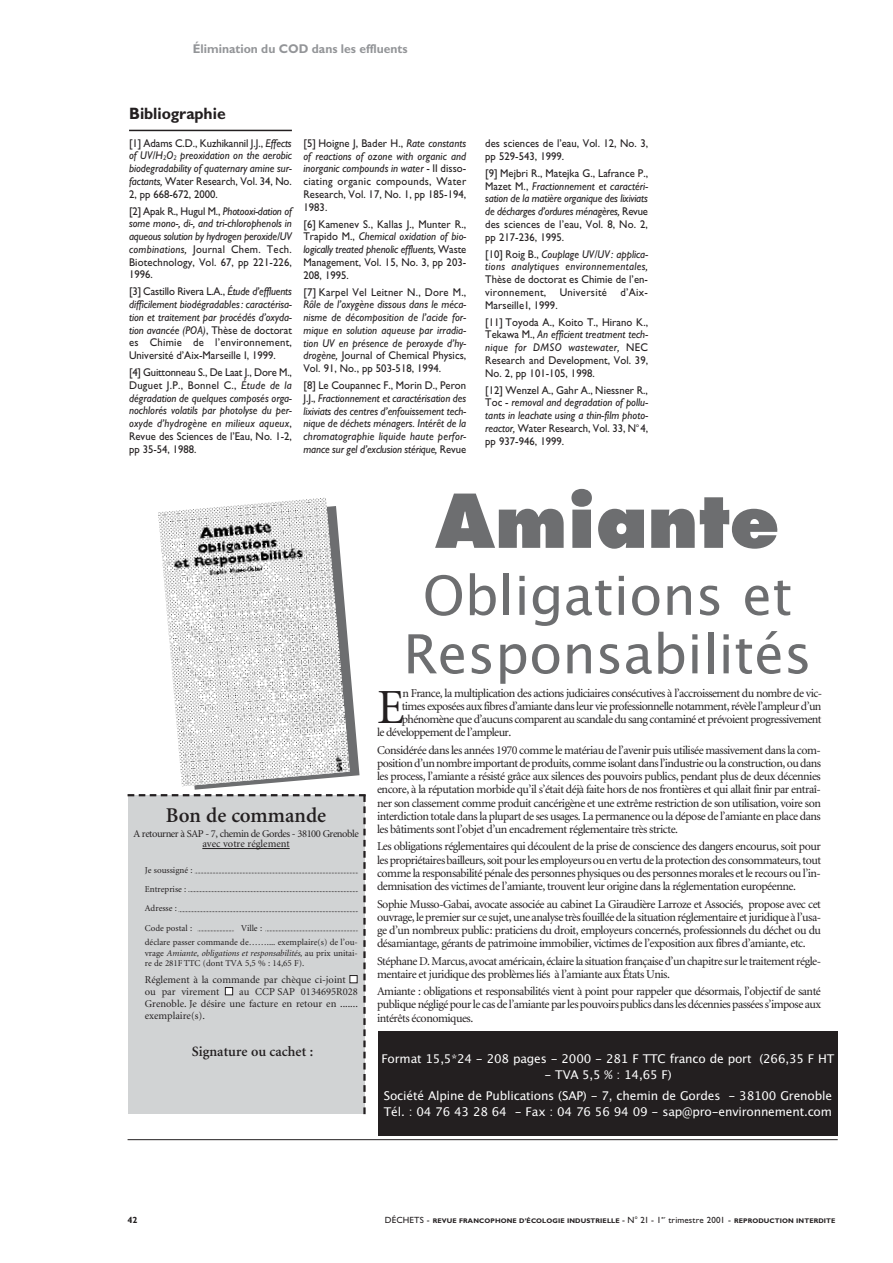
<style>
.page{position:relative;width:893px;height:1263px;background:#fff}
.page>*{position:absolute;margin:0;border:0;box-sizing:border-box;transform-origin:0 0}
.t1{font:800 72px "Futura";color:#6d6e70}
.t2{font:54px/58.5px "Lucida Grande";color:#6d6e70;text-align:center}
.t3{font:49.2px "Minion";color:#231f20}
.t4{font:600 21px "Minion";color:#231f20}
.t5{font:700 16.5px "Gill Sans";color:#231f20;scale:.95 1}
.t6{font:600 14.25px "Minion";color:#231f20}
.t7{font:700 12.75px "Gill Sans";color:#939598;scale:.95 1}
.t8{font:12px/13.2px "Minion";letter-spacing:-.04em;color:#231f20;text-align:justify}
.t9{font:12px/20.7px "Lucida Grande";letter-spacing:-.015em;color:#fff;text-align:center}
.t10{font:italic 11.25px/12.8px "Gill Sans";color:#231f20;text-align:justify;scale:.95 1}
.t11{font:11.25px/12.8px "Gill Sans";letter-spacing:.005em;color:#231f20;text-align:justify;scale:.95 1}
.t12{font:italic 11.25px/12.8px "Gill Sans";letter-spacing:.03em;color:#231f20;scale:.95 1}
.t13{font:10.5px/12px "Minion";color:#231f20;text-align:justify}
.t14{font:10.5px/10.5px "Minion";letter-spacing:-.045em;color:#231f20;text-align:center}
.t15{font:9px/19.2px "Minion";color:#231f20}
.t16{font:700 9px "Gill Sans";color:#231f20}
.t17{font:700 6.75px "Gill Sans";letter-spacing:.015em;color:#231f20}
.s1{font-style:normal}
.s2{font-size:6.75px}
.s3{font-style:italic}
.s4{color:#fff}
.s5{font-weight:400;font-size:9px}
</style>
<div class="page">
<hr style="left:128px;top:1139px;width:710px;height:1px;background:#231f20">
<hr style="left:129px;top:130px;width:163px;height:1px;background:#231f20">
<svg style="left:182px;top:667px;width:178px;height:123px"></svg>
<img style="left:158px;top:497px;width:192px;height:289px">
<div style="left:378px;top:1031px;width:460px;height:105px;background:#231f20"></div>
<div style="left:128px;top:794px;width:238px;height:320px;background:#d1d3d4"></div>
<p class="t7" style="left:193px;top:44px;width:228px">Élimination du COD dans les effluents</p>
<h3 class="t5" style="left:129px;top:108px;width:103px">Bibliographie</h3>
<p class="t10" style="left:129px;top:138px;width:173px"><span class="s1">[1] Adams C.D., Kuzhikannil J.J.,</span> Effects of UV/H<span class="s2">2</span>O<span class="s2">2</span> preoxidation on the aerobic biodegradability of quaternary amine sur&shy;factants, <span class="s1">Water Research, Vol. 34, No.<br>2, pp 668-672, 2000.</span></p>
<p class="t10" style="left:129px;top:206px;width:173px"><span class="s1">[2] Apak R., Hugul M.,</span> Photooxi-dation of some mono-, di-, and tri-chlorophenols in aqueous solution by hydrogen peroxide/UV combinations, <span class="s1">Journal Chem. Tech.<br>Biotechnology, Vol. 67, pp 221-226, 1996.</span></p>
<p class="t10" style="left:129px;top:286px;width:173px"><span class="s1">[3] Castillo Rivera L.A.,</span> Étude d’effluents difficilement biodégradables: caractérisa&shy;tion et traitement par procédés d’oxyda&shy;tion avancée (POA)<span class="s1">, Thèse de doctorat es Chimie de l’environnement, Université d’Aix-Marseille I, 1999.</span></p>
<p class="t10" style="left:129px;top:367px;width:173px"><span class="s1">[4] Guittonneau S., De Laat J., Dore M., Duguet J.P., Bonnel C.,</span> Étude de la dégradation de quelques composés orga&shy;nochlorés volatils par photolyse du per&shy;oxyde d’hydrogène en milieux aqueux<span class="s1">, Revue des Sciences de l’Eau, No. 1-2, pp 35-54, 1988.</span></p>
<p class="t11" style="left:303px;top:138px;width:173px">[5] Hoigne J, Bader H., <span class="s3">Rate constants of reactions of ozone with organic and inorganic compounds in water</span> - II disso&shy;ciating organic compounds, Water Research, Vol. 17, No. 1, pp 185-194, 1983.</p>
<p class="t11" style="left:303px;top:219px;width:173px">[6] Kamenev S., Kallas J., Munter R., Trapido M., <span class="s3">Chemical oxidation of bio&shy;logically treated phenolic effluents,</span> Waste Management, Vol. 15, No. 3, pp 203- 208, 1995.</p>
<p class="t11" style="left:303px;top:287px;width:173px">[7] Karpel Vel Leitner N., Dore M.,</p>
<p class="t10" style="left:303px;top:299px;width:173px">Rôle de l’oxygène dissous dans le méca&shy;nisme de décomposition de l’acide for&shy;mique en solution aqueuse par irradia&shy;tion UV en présence de peroxyde d’hy&shy;drogène, <span class="s1">Journal of Chemical Physics, Vol. 91, No., pp 503-518, 1994.</span></p>
<p class="t10" style="left:303px;top:380px;width:173px"><span class="s1">[8] Le Coupannec F., Morin D., Peron J.J.,</span> Fractionnement et caractérisation des lixiviats des centres d’enfouissement tech&shy;nique de déchets ménagers. Intérêt de la chromatographie liquide haute perfor&shy;mance sur gel d’exclusion stérique, <span class="s1">Revue</span></p>
<p class="t11" style="left:485px;top:138px;width:173px">des sciences de l’eau, Vol. 12, No. 3, pp 529-543, 1999.</p>
<p class="t10" style="left:485px;top:168px;width:173px"><span class="s1">[9] Mejbri R., Matejka G., Lafrance P., Mazet M.,</span> Fractionnement et caractéri&shy;sation de la matière organique des lixiviats de décharges d’ordures ménagères, <span class="s1">Revue des sciences de l’eau, Vol. 8, No. 2, pp 217-236, 1995.</span></p>
<p class="t12" style="left:485px;top:249px;width:173px"><span class="s1">[10] Roig B.,</span> Couplage UV/UV: applica&shy;tions analytiques environnementales,</p>
<p class="t11" style="left:485px;top:274px;width:173px">Thèse de doctorat es Chimie de l’en&shy;vironnement, Université d’Aix-MarseilleI, 1999.</p>
<p class="t11" style="left:485px;top:317px;width:173px">[11] Toyoda A., Koito T., Hirano K., Tekawa M., <span class="s3">An efficient treatment tech&shy;nique for DMSO wastewater,</span> NEC Research and Development, Vol. 39, No. 2, pp 101-105, 1998.</p>
<p class="t11" style="left:485px;top:385px;width:173px">[12] Wenzel A., Gahr A., Niessner R., Toc - <span class="s3">removal and degradation of pollu&shy;tants in leachate using a thin-film photo&shy;reactor,</span> Water Research, Vol. 33, N<sup>o</sup> 4, pp 937-946, 1999.</p>
<h3 class="t4" style="left:166px;top:807px;width:162px">Bon de commande</h3>
<p class="t14" style="left:133px;top:829px;width:227px">A retourner à SAP - 7, chemin de Gordes - 38100 Grenoble avec votre réglement</p>
<p class="t15" style="left:145px;top:861px;width:49px">Je soussigné :<br>Entreprise :<br>Adresse :<br>Code postal :</p>
<p class="t15" style="left:145px;top:921px;width:215px;line-height:14.7px;text-align:center">Ville :<br>déclare passer commande de…….... exemplaire(s) de l’ou-</p>
<p class="t15" style="left:145px;top:949px;width:215px;line-height:10.5px">vrage <span class="s3">Amiante, obligations et responsabilités,</span> au prix unitai&shy;re de 281F TTC (dont TVA 5,5 % : 14,65 F).</p>
<p class="t13" style="left:145px;top:974px;width:215px">Réglement à la commande par chèque ci-joint <span class="s4">■ </span>ou par virement <span class="s4">■</span> au CCP SAP 0134695R028<br>Grenoble. Je désire une facture en retour en ....... exemplaire(s).</p>
<p class="t6" style="left:192px;top:1046px;width:123px">Signature ou cachet :</p>
<h1 class="t1" style="left:435px;top:489px;width:346px">Amiante</h1>
<h2 class="t2" style="left:403px;top:570px;width:410px">Obligations et<br>Responsabilités</h2>
<h3 class="t3" style="left:377px;top:688px;width:29px">E</h3>
<p class="t8" style="left:402px;top:687px;width:421px">n France, la multiplication des actions judiciaires consécutives à l’accroissement du nombre de vic-</p>
<p class="t8" style="left:402px;top:700px;width:421px">times exposées aux fibres d’amiante dans leur vie professionnelle notamment, révèle l’ampleur d’un</p>
<p class="t8" style="left:402px;top:714px;width:421px">phénomène que d’aucuns comparent au scandale du sang contaminé et prévoient progressivement</p>
<p class="t8" style="left:377px;top:727px;width:136px">le développement de l’ampleur.</p>
<p class="t8" style="left:377px;top:744px;width:445px">Considérée dans les années 1970 comme le matériau de l’avenir puis utilisée massivement dans la com&shy;position d’un nombre important de produits, comme isolant dans l’industrie ou la construction, ou dans les process, l’amiante a résisté grâce aux silences des pouvoirs publics, pendant plus de deux décennies encore, à la réputation morbide qu’il s’était déjà faite hors de nos frontières et qui allait finir par entraî&shy;ner son classement comme produit cancérigène et une extrême restriction de son utilisation, voire son interdiction totale dans la plupart de ses usages. La permanence ou la dépose de l’amiante en place dans les bâtiments sont l’objet d’un encadrement réglementaire très stricte.</p>
<p class="t8" style="left:377px;top:841px;width:445px">Les obligations réglementaires qui découlent de la prise de conscience des dangers encourus, soit pour les propriétaires bailleurs, soit pour les employeurs ou en vertu de la protection des consommateurs, tout comme la responsabilité pénale des personnes physiques ou des personnes morales et le recours ou l’in&shy;demnisation des victimes de l’amiante, trouvent leur origine dans la réglementation européenne.</p>
<p class="t8" style="left:377px;top:898px;width:446px">Sophie Musso-Gabai, avocate associée au cabinet La Giraudière Larroze et Associés, propose avec cet ouvrage, le premier sur ce sujet, une analyse très fouillée de la situation réglementaire et juridique à l’usa&shy;ge d’un nombreux public: praticiens du droit, employeurs concernés, professionnels du déchet ou du désamiantage, gérants de patrimoine immobilier, victimes de l’exposition aux fibres d’amiante, etc.</p>
<p class="t8" style="left:377px;top:955px;width:446px">Stéphane D. Marcus, avocat américain, éclaire la situation française d’un chapitre sur le traitement régle&shy;mentaire et juridique des problèmes liés à l’amiante aux États Unis.</p>
<p class="t8" style="left:377px;top:986px;width:446px">Amiante : obligations et responsabilités vient à point pour rappeler que désormais, l’objectif de santé publique négligé pour le cas de l’amiante par les pouvoirs publics dans les décennies passées s’impose aux intérêts économiques.</p>
<p class="t9" style="left:381px;top:1049px;width:455px">Format 15,5*24 - 208 pages - 2000 - 281 F TTC franco de port (266,35 F HT</p>
<p class="t9" style="left:384px;top:1065px;width:450px">- TVA-5,5 % : 14,65 F)<br>Société Alpine de Publications (SAP) - 7, chemin de Gordes - 38100 Grenoble</p>
<p class="t9" style="left:384px;top:1102px;width:450px">Tél. : 04 76 43 28 64 - Fax : 04 76 56 94 09 - sap@pro-environnement.com</p>
<p class="t16" style="left:128px;top:1217px;width:11px">42</p>
<p class="t17" style="left:385px;top:1219px;width:452px"><span class="s5">DÉCHETS -</span> REVUE FRANCOPHONE D’ÉCOLOGIE INDUSTRIELLE <span class="s5">- N° 21 - 1</span><sup>er</sup> <span class="s5">trimestre 2001 -</span> REPRODUCTION INTERDITE</p>
</div>
